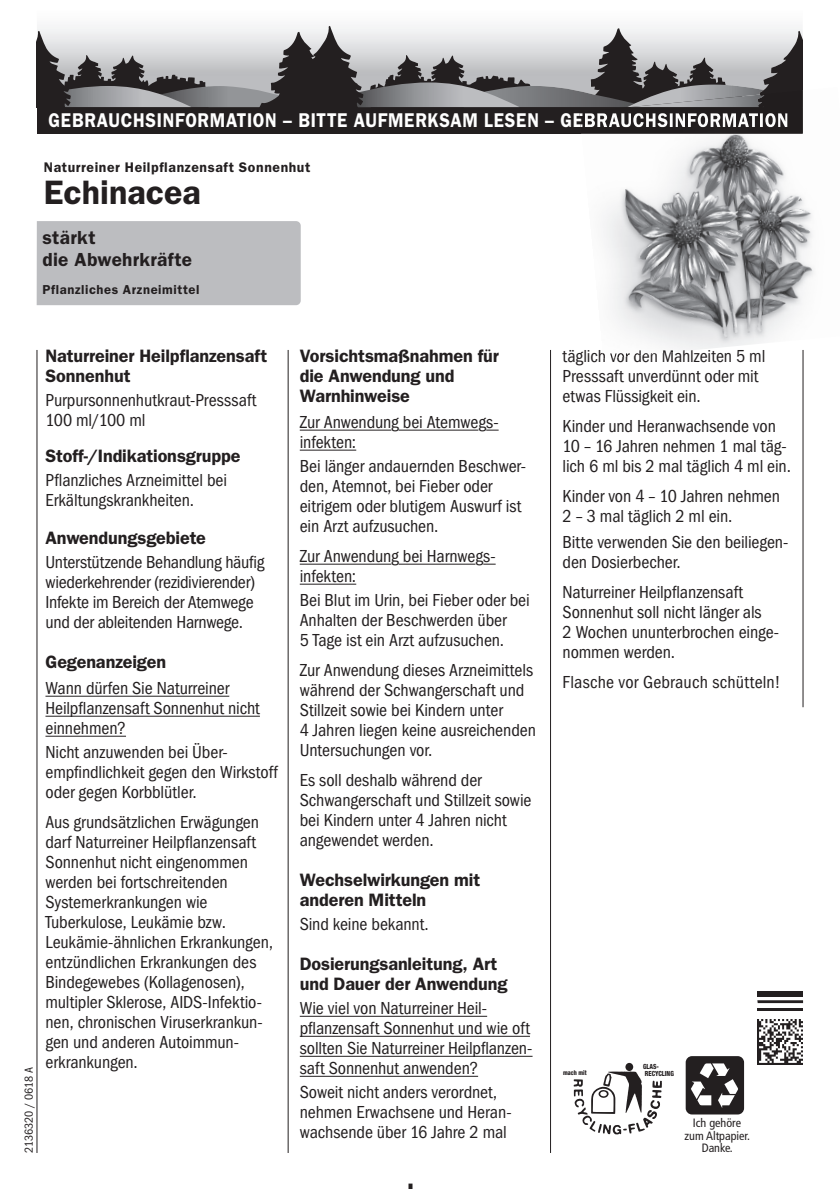
<style>
.page{position:relative;width:840px;height:1189px;background:#fff}
.page>*{position:absolute;margin:0;border:0;box-sizing:border-box;transform-origin:0 0}
.t1{font:600 34px "ITC Franklin Gothic Std";color:#231f20}
.t2{font:600 20px "ITC Franklin Gothic Std";letter-spacing:.04em;color:#fff;scale:.88 1}
.t3{font:600 19px/22px "ITC Franklin Gothic Std";letter-spacing:.015em;color:#231f20}
.t4{font:condensed 18px/20px "ITC Franklin Gothic Std";letter-spacing:-.005em;color:#231f20}
.t5{font:600 18px/20px "ITC Franklin Gothic Std";letter-spacing:-.005em;color:#231f20}
.t6{font:600 14px "ITC Franklin Gothic Std";letter-spacing:.045em;color:#231f20}
.t7{font:600 13px "ITC Franklin Gothic Std";letter-spacing:.045em;color:#231f20}
.t8{font:condensed 12px/12.6px "Frutiger";color:#231f20;text-align:center}
.t9{font:condensed 12px "ITC Franklin Gothic Std";letter-spacing:-.005em;color:#231f20}
.t10{font:800 condensed 7px/6.6px "Helvetica Neue";color:#231f20;scale:.9 1}
.t11{font:800 condensed 6.6px "Helvetica Neue";color:#231f20;scale:.9 1}
</style>
<div class="page">
<img style="left:758px;top:1019px;width:44px;height:45px">
<hr style="left:757px;top:1007px;width:46px;height:3px;background:#231f20">
<hr style="left:757px;top:1000px;width:46px;height:3px;background:#231f20">
<div style="left:757px;top:990px;width:46px;height:6px;background:#231f20"></div>
<hr style="left:45px;top:696px;width:184px;height:1px;background:#231f20">
<hr style="left:45px;top:716px;width:215px;height:1px;background:#231f20">
<hr style="left:45px;top:736px;width:81px;height:1px;background:#231f20">
<hr style="left:300px;top:430px;width:91px;height:1px;background:#231f20">
<hr style="left:398px;top:430px;width:80px;height:1px;background:#231f20">
<svg style="left:486px;top:430px;width:12px;height:1px"></svg>
<hr style="left:300px;top:450px;width:56px;height:1px;background:#231f20">
<hr style="left:300px;top:564px;width:91px;height:1px;background:#231f20">
<hr style="left:398px;top:564px;width:77px;height:1px;background:#231f20">
<svg style="left:483px;top:564px;width:12px;height:1px"></svg>
<hr style="left:300px;top:584px;width:56px;height:1px;background:#231f20">
<hr style="left:300px;top:1016px;width:187px;height:1px;background:#231f20">
<hr style="left:300px;top:1036px;width:230px;height:1px;background:#231f20">
<hr style="left:300px;top:1056px;width:232px;height:1px;background:#231f20">
<hr style="left:300px;top:1076px;width:178px;height:1px;background:#231f20">
<div style="left:37px;top:106px;width:765px;height:28px;background:#231f20"></div>
<svg style="left:37px;top:25px;width:765px;height:82px;background:#a3a2a4"></svg>
<img style="left:581px;top:87px;width:233px;height:263px">
<img style="left:602px;top:350px;width:90px;height:9px">
<img style="left:581px;top:107px;width:221px;height:27px">
<img style="left:579px;top:113px;width:208px;height:14px">
<img style="left:630px;top:95px;width:128px;height:12px">
<img style="left:758px;top:90px;width:44px;height:17px">
<div style="left:37px;top:221px;width:264px;height:84px;background:#bcbdc0"></div>
<hr style="left:37px;top:350px;width:1px;height:803px;background:#231f20">
<hr style="left:288px;top:350px;width:1px;height:803px;background:#231f20">
<hr style="left:550px;top:350px;width:1px;height:803px;background:#231f20">
<hr style="left:802px;top:350px;width:1px;height:357px;background:#231f20">
<div style="left:625px;top:1063px;width:8px;height:8px;background:#231f20;border-radius:50%"></div>
<svg style="left:573px;top:1071px;width:89px;height:63px"></svg>
<div style="left:685px;top:1056px;width:59px;height:58px;background:#231f20;border-radius:6px"></div>
<img style="left:686px;top:1058px;width:58px;height:57px">
<svg style="left:408px;top:1183px;width:4px;height:6px"></svg>
<p class="t2" style="left:49px;top:108px;width:842px">GEBRAUCHSINFORMATION – BITTE AUFMERKSAM LESEN – GEBRAUCHSINFORMATION</p>
<p class="t6" style="left:44px;top:159px;width:268px">Naturreiner Heilpflanzensaft Sonnenhut</p>
<h1 class="t1" style="left:44px;top:173px;width:159px">Echinacea</h1>
<p class="t3" style="left:42px;top:226px;width:151px">stärkt<br>die Abwehrkräfte</p>
<p class="t7" style="left:42px;top:282px;width:158px">Pflanzliches Arzneimittel</p>
<p class="t5" style="left:300px;top:346px;width:200px">Vorsichtsmaßnahmen für die Anwendung und<br>Warnhinweise</p>
<p class="t4" style="left:300px;top:412px;width:200px">Zur Anwendung bei Atemwegs&shy;infekten:</p>
<p class="t4" style="left:300px;top:456px;width:228px">Bei länger andauernden Beschwer&shy;den, Atemnot, bei Fieber oder eitrigem oder blutigem Auswurf ist ein Arzt aufzusuchen.</p>
<p class="t4" style="left:300px;top:546px;width:197px">Zur Anwendung bei Harnwegs&shy;infekten:</p>
<p class="t4" style="left:300px;top:590px;width:231px">Bei Blut im Urin, bei Fieber oder bei<br>Anhalten der Beschwerden über<br>5 Tage ist ein Arzt aufzusuchen.</p>
<p class="t4" style="left:300px;top:660px;width:238px">Zur Anwendung dieses Arzneimittels während der Schwangerschaft und<br>Stillzeit sowie bei Kindern unter<br>4 Jahren liegen keine ausreichenden<br>Untersuchungen vor.</p>
<p class="t4" style="left:300px;top:770px;width:233px">Es soll deshalb während der<br>Schwangerschaft und Stillzeit sowie bei Kindern unter 4 Jahren nicht angewendet werden.</p>
<p class="t5" style="left:300px;top:870px;width:182px">Wechselwirkungen mit anderen Mitteln</p>
<p class="t4" style="left:300px;top:914px;width:131px">Sind keine bekannt.</p>
<p class="t5" style="left:300px;top:954px;width:209px">Dosierungsanleitung, Art und Dauer der Anwendung</p>
<p class="t4" style="left:300px;top:998px;width:234px">Wie viel von Naturreiner Heil&shy;pflanzensaft Sonnenhut und wie oft sollten Sie Naturreiner Heilpflanzen&shy;saft Sonnenhut anwenden?</p>
<p class="t4" style="left:300px;top:1082px;width:213px">Soweit nicht anders ver ord net, nehmen Erwach sene und Heran&shy;wachsende über 16 Jahre 2 mal</p>
<p class="t5" style="left:45px;top:346px;width:223px">Naturreiner Heilpflanzensaft<br>Sonnenhut</p>
<p class="t4" style="left:45px;top:390px;width:212px">Purpursonnenhutkraut-Presssaft<br>100 ml/100 ml</p>
<p class="t5" style="left:45px;top:446px;width:197px">Stoff-/Indikationsgruppe</p>
<p class="t4" style="left:45px;top:470px;width:183px">Pflanzliches Arzneimittel bei<br>Erkältungskrankheiten.</p>
<p class="t5" style="left:45px;top:528px;width:162px">Anwendungsgebiete</p>
<p class="t4" style="left:45px;top:552px;width:220px">Unterstützende Behandlung häufig wiederkehrender (rezidivierender)<br>Infekte im Bereich der Atemwege und der ableitenden Harnwege.</p>
<p class="t5" style="left:45px;top:652px;width:122px">Gegenanzeigen</p>
<p class="t4" style="left:45px;top:678px;width:216px">Wann dürfen Sie Naturreiner<br>Heilpflanzensaft Sonnenhut nicht einnehmen?</p>
<p class="t4" style="left:45px;top:742px;width:234px">Nicht anzuwenden bei Über&shy;empfindlichkeit gegen den Wirkstoff oder gegen Korbblütler.</p>
<p class="t4" style="left:45px;top:812px;width:229px">Aus grundsätzlichen Erwägungen darf Naturreiner Heilpflanzensaft<br>Sonnenhut nicht eingenommen werden bei fortschreitenden<br>Systemerkrankungen wie<br>Tuberkulose, Leukämie bzw.<br>Leukämie-ähnlichen Erkran kungen, entzündlichen Erkrankungen des<br>Bindegewebes (Kollagenosen), multipler Sklerose, AIDS-Infektio&shy;nen, chronischen Viruserkrankun&shy;gen und anderen Autoimmun-<br>er kran kungen.</p>
<p class="t4" style="left:562px;top:346px;width:204px">täg lich vor den Mahlzeiten 5 ml<br>Presssaft unverdünnt oder mit etwas Flüssigkeit ein.</p>
<p class="t4" style="left:562px;top:416px;width:230px">Kinder und Heran wach sende von<br>10 – 16 Jah ren nehmen 1 mal täg&shy;lich 6 ml bis 2 mal täglich 4 ml ein.</p>
<p class="t4" style="left:562px;top:486px;width:219px">Kinder von 4 – 10 Jahren nehmen<br>2 – 3 mal täglich 2 ml ein.</p>
<p class="t4" style="left:562px;top:532px;width:227px">Bitte verwenden Sie den beiliegen&shy;den Dosierbecher.</p>
<p class="t4" style="left:562px;top:582px;width:218px">Naturreiner Heilpflanzensaft<br>Sonnenhut soll nicht länger als<br>2 Wochen ununterbrochen einge&shy;nommen werden.</p>
<p class="t4" style="left:562px;top:672px;width:219px">Flasche vor Gebrauch schütteln!</p>
<p class="t9" style="left:22px;top:1153px;width:87px;rotate:-90deg">2136320 / 0618 A</p>
<p class="t11" style="left:563px;top:1069px;width:28px">mach mit</p>
<p class="t10" style="left:643px;top:1063px;width:36px">GLAS-<br>RECYCLING</p>
<p class="t8" style="left:684px;top:1116px;width:67px">Ich gehöre zum Altpapier.<br>Danke.</p>
</div>
